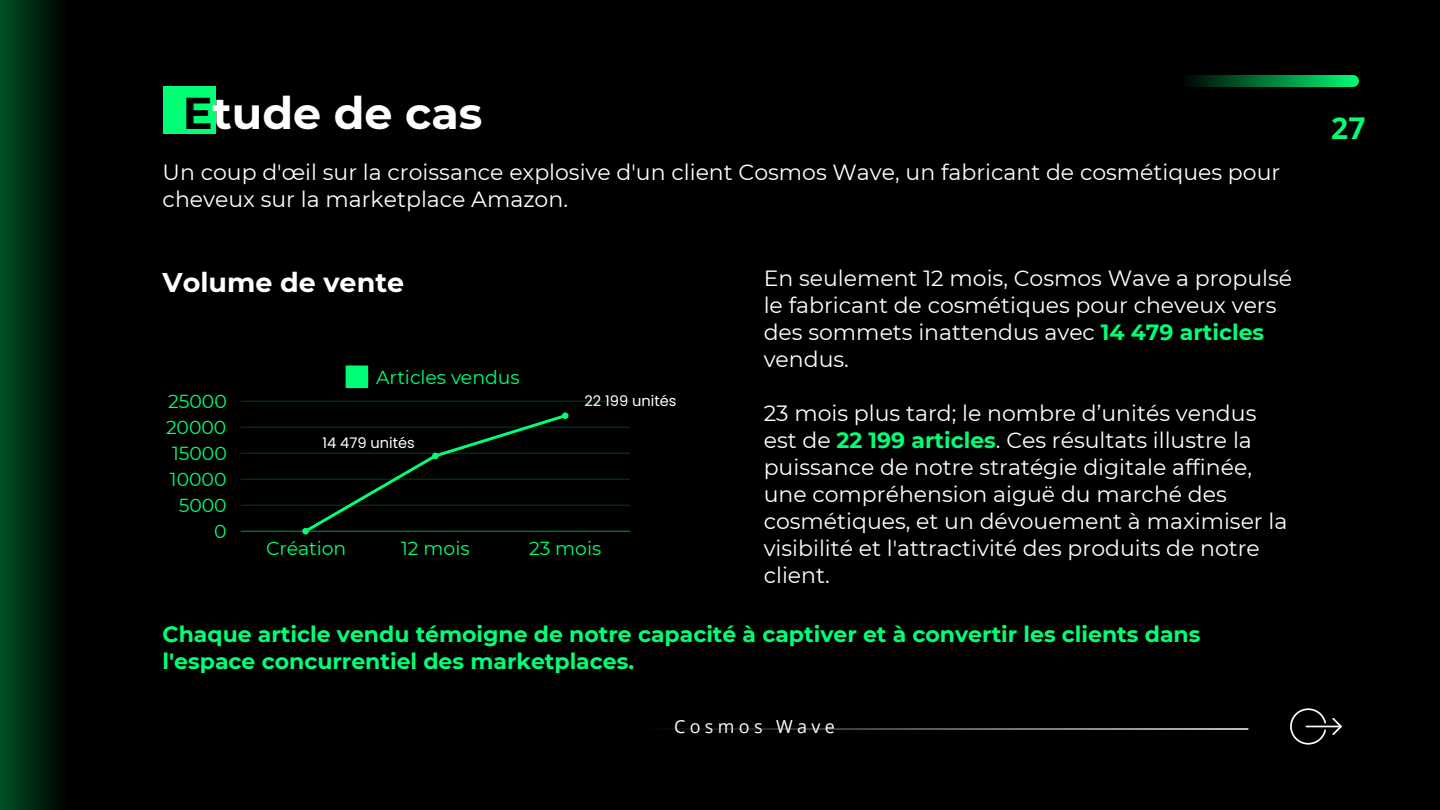
<style>
.page{position:relative;width:1440px;height:810px;background:#000}
.page>*{position:absolute;margin:0;border:0;box-sizing:border-box;transform-origin:0 0}
.t1{font:700 44.4px "Montserrat";color:#fff}
.t2{font:700 30px "Open Sans";color:#00ff74}
.t3{font:700 27px "Montserrat";color:#fff}
.t4{font:22px/27px "Montserrat";color:#fff}
.t5{font:700 22px/27px "Montserrat";color:#00ff74}
.t6{font:18.8px "Montserrat";color:#00ff74}
.t7{font:18px "Open Sans";letter-spacing:.24em;color:#fdfcfc}
.t8{font:14.6px "Poppins";color:#fff}
.s1{color:#000}
.s2{font-weight:700;color:#00ff74}
</style>
<div class="page">
<svg style="left:1188px;top:75px;width:165px;height:12px;background:#00803a"></svg>
<hr style="left:642px;top:728px;width:606px;height:2px;background:#fff">
<div style="left:0;top:0;width:67px;height:810px;background:linear-gradient(to right,#005125,#000201)"></div>
<svg style="left:1332px;top:718px;width:10px;height:17px"></svg>
<hr style="left:1306px;top:726px;width:36px;height:1px;background:#fdfcfc">
<svg style="left:1290px;top:708px;width:36px;height:36px"></svg>
<svg style="left:346px;top:366px;width:22px;height:22px"></svg>
<svg style="left:302px;top:412px;width:267px;height:123px"></svg>
<hr style="left:241px;top:531px;width:389px;height:1px;background:#00692f">
<hr style="left:241px;top:505px;width:389px;height:1px;background:#002c14">
<hr style="left:241px;top:479px;width:389px;height:1px;background:#002c14">
<hr style="left:241px;top:453px;width:389px;height:1px;background:#002c14">
<hr style="left:241px;top:427px;width:389px;height:1px;background:#002c14">
<hr style="left:241px;top:401px;width:389px;height:1px;background:#002c14">
<div style="left:163px;top:86px;width:52px;height:47px;background:#00ff74"></div>
<h1 class="t1" style="left:183px;top:86px;width:301px"><span class="s1">E</span>tude de cas</h1>
<p class="t4" style="left:163px;top:159px;width:1119px">Un coup d'œil sur la croissance explosive d'un client Cosmos Wave, un fabricant de cosmétiques pour cheveux sur la marketplace Amazon.</p>
<p class="t3" style="left:163px;top:266px;width:243px">Volume de vente</p>
<p class="t6" style="left:376px;top:365px;width:145px">Articles vendus</p>
<p class="t6" style="left:168px;top:390px;width:60px">25000</p>
<p class="t8" style="left:584px;top:390px;width:94px">22 199 unités</p>
<p class="t6" style="left:166px;top:416px;width:62px">20000</p>
<p class="t6" style="left:172px;top:442px;width:56px">15000</p>
<p class="t6" style="left:170px;top:468px;width:58px">10000</p>
<p class="t6" style="left:179px;top:494px;width:50px">5000</p>
<p class="t6" style="left:214px;top:520px;width:14px">0</p>
<p class="t8" style="left:322px;top:432px;width:94px">14 479 unités</p>
<p class="t6" style="left:266px;top:537px;width:82px">Création</p>
<p class="t6" style="left:401px;top:537px;width:70px">12 mois</p>
<p class="t6" style="left:529px;top:537px;width:74px">23 mois</p>
<p class="t4" style="left:764px;top:264px;width:530px">En seulement 12 mois, Cosmos Wave a propulsé le fabricant de cosmétiques pour cheveux vers des sommets inattendus avec <span class="s2">14 479 articles </span>vendus.</p>
<p class="t4" style="left:764px;top:399px;width:525px">23 mois plus tard; le nombre d’unités vendus est de <span class="s2">22 199 articles</span>. Ces résultats illustre la puissance de notre stratégie digitale affinée, une compréhension aiguë du marché des cosmétiques, et un dévouement à maximiser la visibilité et l'attractivité des produits de notre client.</p>
<p class="t5" style="left:163px;top:620px;width:1039px">Chaque article vendu témoigne de notre capacité à captiver et à convertir les clients dans l'espace concurrentiel des marketplaces.</p>
<p class="t7" style="left:674px;top:714px;width:162px">Cosmos Wave</p>
<h2 class="t2" style="left:1331px;top:107px;width:36px">27</h2>
</div>
